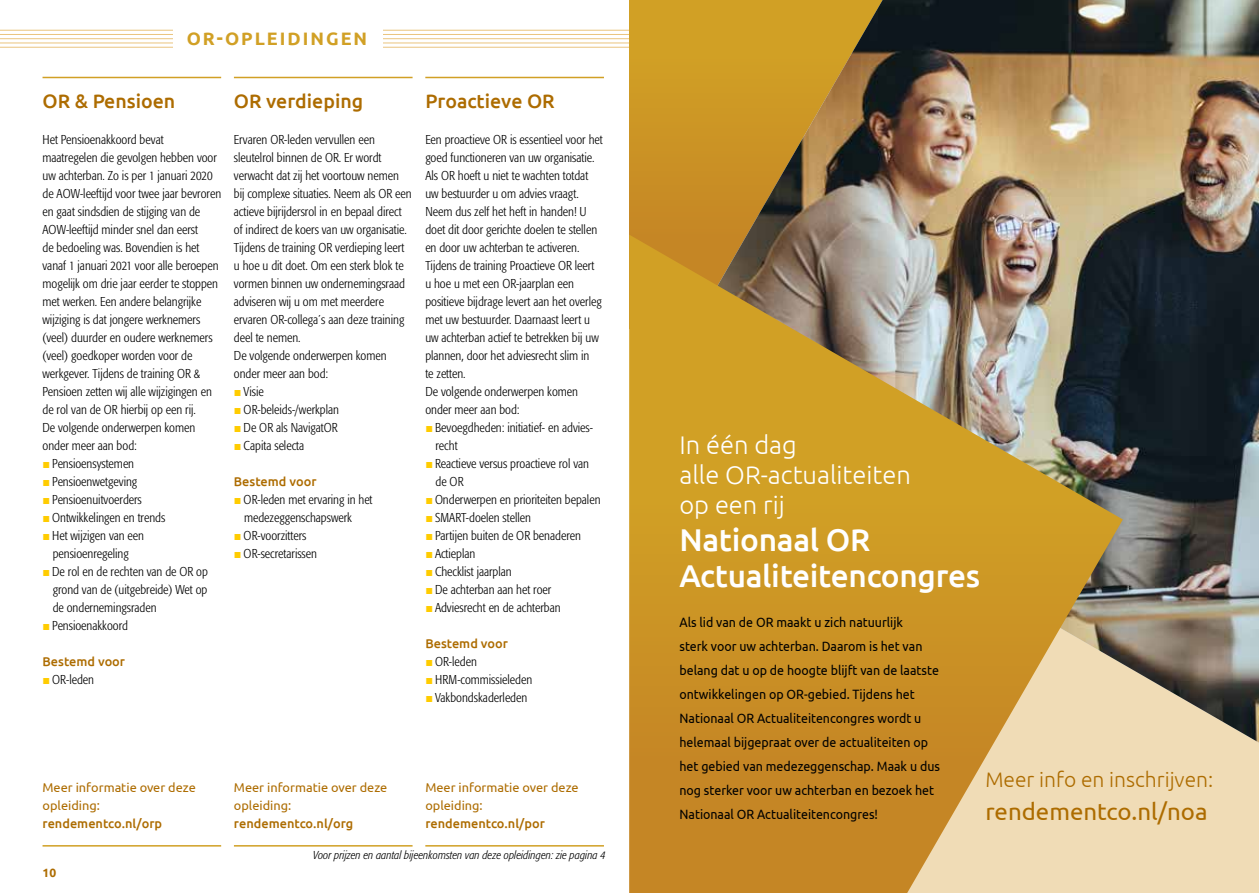
<style>
.page{position:relative;width:1259px;height:893px;background:#fff}
.page>*{position:absolute;margin:0;border:0;box-sizing:border-box;transform-origin:0 0}
.t1{font:500 31.5px/36px "Ubuntu";letter-spacing:-.01em;color:#fff}
.t2{font:300 25.5px/30px "Ubuntu";color:#fff}
.t3{font:24px "Ubuntu";color:#ad6c00}
.t4{font:300 21px "Ubuntu";color:#ad6c00}
.t5{font:500 19.5px "Ubuntu";color:#ad6c00}
.t6{font:700 18px "Ubuntu";letter-spacing:.11em;color:#d1a025}
.t7{font:13.5px/24px "Ubuntu";color:#000;scale:.92 1}
.t8{font:300 condensed 12.75px/18px "Formata";color:#000}
.t9{font:12.75px/18px "Ubuntu";color:#ad6c00}
.t10{font:500 12.75px "Ubuntu";color:#ad6c00}
.t11{font:700 12px "Ubuntu";color:#ad6c00}
.t12{font:italic 300 condensed 11.4px "Formata";color:#000}
.s1{font-family:"Arial GEO";font-weight:400;font-stretch:normal;color:#fc0}
</style>
<div class="page">
<hr style="left:0;top:30px;width:1259px;height:1px;background:#eac47d">
<hr style="left:0;top:34px;width:1259px;height:1px;background:#eac47d">
<hr style="left:0;top:38px;width:1259px;height:1px;background:#eac47d">
<hr style="left:0;top:43px;width:1259px;height:1px;background:#eac47d">
<hr style="left:0;top:47px;width:1259px;height:1px;background:#eac47d">
<div style="left:173px;top:21px;width:210px;height:35px;background:#fff"></div>
<div style="left:810px;top:554px;width:449px;height:339px;background:#f0dcb6"></div>
<svg style="left:629px;top:0;width:26px;height:235px;background:#cc9625"></svg>
<img style="left:655px;top:0;width:604px;height:743px">
<svg style="left:629px;top:235px;width:494px;height:658px;background:#c09747"></svg>
<hr style="left:43px;top:77px;width:178px;height:1px;background:#d1a025">
<hr style="left:43px;top:845px;width:178px;height:2px;background:#d1a025">
<hr style="left:234px;top:77px;width:178px;height:1px;background:#d1a025">
<hr style="left:234px;top:845px;width:178px;height:2px;background:#d1a025">
<hr style="left:425px;top:77px;width:179px;height:1px;background:#d1a025">
<hr style="left:425px;top:845px;width:179px;height:2px;background:#d1a025">
<h3 class="t6" style="left:187px;top:28px;width:182px">OR-OPLEIDINGEN</h3>
<h3 class="t5" style="left:43px;top:89px;width:134px">OR &amp; Pensioen</h3>
<p class="t8" style="left:43px;top:131px;width:180px">Het Pensioenakkoord bevat maatregelen die gevolgen hebben voor uw achterban. Zo is per 1 januari 2020 de AOW-leeftijd voor twee jaar bevroren en gaat sindsdien de stijging van de AOW-leeftijd minder snel dan eerst<br>de bedoeling was. Bovendien is het vanaf 1 januari 2021 voor alle beroepen mogelijk om drie jaar eerder te stoppen met werken. Een andere belangrijke wijziging is dat jongere werknemers (veel) duurder en oudere werknemers (veel) goedkoper worden voor de werkgever. Tijdens de training OR &amp; Pensioen zetten wij alle wijzigingen en de rol van de OR hierbij op een rij.<br>De volgende onderwerpen komen onder meer aan bod:</p>
<p class="t8" style="left:43px;top:455px;width:93px"><span class="s1">■</span> Pensioensystemen</p>
<p class="t8" style="left:43px;top:473px;width:96px"><span class="s1">■</span> Pensioenwetgeving</p>
<p class="t8" style="left:43px;top:491px;width:101px"><span class="s1">■</span> Pensioenuitvoerders</p>
<p class="t8" style="left:43px;top:509px;width:124px"><span class="s1">■</span>Ontwikkelingen en trends</p>
<p class="t8" style="left:43px;top:527px;width:103px;text-align:center"><span class="s1">■</span> Het wijzigen van een pensioenregeling</p>
<p class="t8" style="left:53px;top:563px;width:157px;text-align:justify;text-indent:-10px"><span class="s1">■</span> De rol en de rechten van de OR op grond van de (uitgebreide) Wet op de ondernemingsraden</p>
<p class="t8" style="left:43px;top:617px;width:87px"><span class="s1">■</span> Pensioenakkoord</p>
<p class="t10" style="left:43px;top:653px;width:84px">Bestemd voor</p>
<p class="t8" style="left:43px;top:671px;width:53px"><span class="s1">■</span>OR-leden</p>
<h3 class="t5" style="left:234px;top:89px;width:131px">OR verdieping</h3>
<p class="t8" style="left:234px;top:131px;width:179px">Ervaren OR-leden vervullen een sleutelrol binnen de OR. Er wordt verwacht dat zij het voortouw nemen bij complexe situaties. Neem als OR een actieve bijrijdersrol in en bepaal direct of indirect de koers van uw organisatie.<br>Tijdens de training OR verdieping leert u hoe u dit doet. Om een sterk blok te vormen binnen uw ondernemingsraad adviseren wij u om met meerdere ervaren OR-collega´s aan deze training deel te nemen.<br>De volgende onderwerpen komen onder meer aan bod:</p>
<p class="t8" style="left:234px;top:383px;width:31px"><span class="s1">■</span> Visie</p>
<p class="t8" style="left:234px;top:401px;width:107px"><span class="s1">■</span>OR-beleids-/werkplan</p>
<p class="t8" style="left:234px;top:419px;width:105px"><span class="s1">■</span> De OR als NavigatOR</p>
<p class="t8" style="left:234px;top:437px;width:72px"><span class="s1">■</span> Capita selecta</p>
<p class="t10" style="left:234px;top:473px;width:84px">Bestemd voor</p>
<p class="t8" style="left:244px;top:491px;width:130px;text-indent:-10px"><span class="s1">■</span>OR-leden met ervaring in het medezeggenschapswerk</p>
<p class="t8" style="left:234px;top:527px;width:74px"><span class="s1">■</span>OR-voorzitters</p>
<p class="t8" style="left:234px;top:545px;width:85px"><span class="s1">■</span>OR-secretarissen</p>
<h3 class="t5" style="left:425px;top:89px;width:131px">Proactieve OR</h3>
<p class="t8" style="left:425px;top:131px;width:179px">Een proactieve OR is essentieel voor het goed functioneren van uw organisatie.<br>Als OR hoeft u niet te wachten totdat uw bestuurder u om advies vraagt.<br>Neem dus zelf het heft in handen! U doet dit door gerichte doelen te stellen en door uw achterban te activeren.<br>Tijdens de training Proactieve OR leert u hoe u met een OR-jaarplan een positieve bijdrage levert aan het overleg met uw bestuurder. Daarnaast leert u uw achterban actief te betrekken bij uw plannen, door het adviesrecht slim in<br>te zetten.<br>De volgende onderwerpen komen onder meer aan bod:</p>
<p class="t8" style="left:435px;top:419px;width:159px;text-indent:-10px"><span class="s1">■</span> Bevoegdheden: initiatief- en advies&shy;recht</p>
<p class="t8" style="left:435px;top:455px;width:155px;text-indent:-10px"><span class="s1">■</span> Reactieve versus proactieve rol van de OR</p>
<p class="t8" style="left:425px;top:491px;width:177px"><span class="s1">■</span> Onderwerpen en prioriteiten bepalen</p>
<p class="t8" style="left:425px;top:509px;width:107px"><span class="s1">■</span> SMART-doelen stellen</p>
<p class="t8" style="left:425px;top:527px;width:157px"><span class="s1">■</span> Partijen buiten de OR benaderen</p>
<p class="t8" style="left:425px;top:545px;width:52px"><span class="s1">■</span> Actieplan</p>
<p class="t8" style="left:425px;top:563px;width:88px"><span class="s1">■</span> Checklist jaarplan</p>
<p class="t8" style="left:425px;top:581px;width:128px"><span class="s1">■</span> De achterban aan het roer</p>
<p class="t8" style="left:425px;top:599px;width:137px"><span class="s1">■</span> Adviesrecht en de achterban</p>
<p class="t10" style="left:425px;top:635px;width:84px">Bestemd voor</p>
<p class="t8" style="left:425px;top:653px;width:53px"><span class="s1">■</span>OR-leden</p>
<p class="t8" style="left:425px;top:671px;width:108px"><span class="s1">■</span> HRM-commissieleden</p>
<p class="t8" style="left:425px;top:689px;width:103px"><span class="s1">■</span> Vakbondskaderleden</p>
<p class="t9" style="left:43px;top:778px;width:155px">Meer informatie over deze opleiding:</p>
<p class="t10" style="left:43px;top:816px;width:121px">rendementco.nl/orp</p>
<p class="t11" style="left:43px;top:865px;width:15px">10</p>
<p class="t9" style="left:234px;top:778px;width:155px">Meer informatie over deze opleiding:</p>
<p class="t10" style="left:234px;top:815px;width:121px">rendementco.nl/org</p>
<p class="t9" style="left:425px;top:778px;width:155px">Meer informatie over deze opleiding:</p>
<p class="t10" style="left:425px;top:816px;width:121px">rendementco.nl/por</p>
<p class="t12" style="left:313px;top:848px;width:294px">Voor prijzen en aantal bijeenkomsten van deze opleidingen: zie pagina 4</p>
<h2 class="t2" style="left:679px;top:429px;width:233px">In één dag<br>alle OR-actualiteiten op een rij</h2>
<h1 class="t1" style="left:679px;top:521px;width:302px">Nationaal OR<br>Actualiteitencongres</h1>
<p class="t7" style="left:679px;top:610px;width:285px">Als lid van de OR maakt u zich natuurlijk<br>sterk voor uw achterban. Daarom is het van belang dat u op de hoogte blijft van de laatste ontwikkelingen op OR-gebied. Tijdens het Nationaal OR Actualiteitencongres wordt u helemaal bijgepraat over de actualiteiten op het gebied van medezeggenschap. Maak u dus nog sterker voor uw achterban en bezoek het Nationaal OR Actualiteitencongres!</p>
<h3 class="t4" style="left:985px;top:766px;width:229px">Meer info en inschrijven:</h3>
<h3 class="t3" style="left:985px;top:797px;width:224px">rendementco.nl/noa</h3>
</div>
